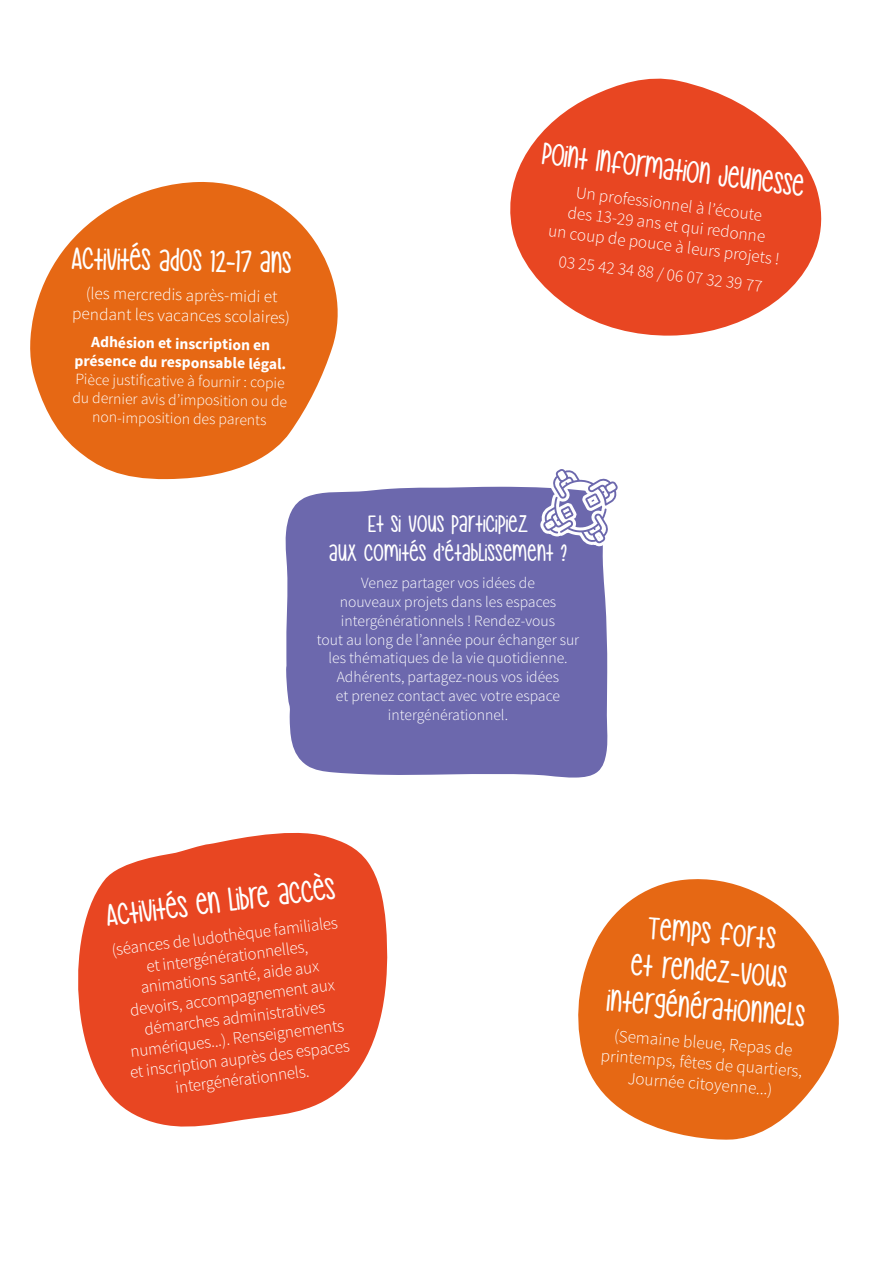
<style>
.page{position:relative;width:893px;height:1263px;background:#fff}
.page>*{position:absolute;margin:0;border:0;box-sizing:border-box;transform-origin:0 0}
.t1{font:31.2px/37.5px "Mf Hey Pretty Girl";color:#fff;text-align:center}
.t2{font:24px/28.8px "Mf Hey Pretty Girl";letter-spacing:.01em;color:#fff;text-align:center}
.t3{font:300 17.1px/20.5px "Source Sans Pro";color:#fff;text-align:center}
.t4{font:300 15.6px/18.8px "Source Sans Pro";color:#fff;text-align:center}
.t5{font:700 15.6px/18.8px "Source Sans Pro";color:#fff;text-align:center}
</style>
<div class="page">
<svg style="left:510px;top:78px;width:312px;height:258px;fill:#e84622"></svg>
<svg style="left:78px;top:832px;width:310px;height:295px;fill:#e84622"></svg>
<svg style="left:578px;top:879px;width:261px;height:261px;fill:#e66814"></svg>
<div style="left:285px;top:487px;width:323px;height:291px;background:#6c68ad"></div>
<svg style="left:536px;top:469px;width:82px;height:271px"></svg>
<svg style="left:30px;top:182px;width:308px;height:298px;fill:#e66814"></svg>
<h1 class="t1" style="left:72px;top:240px;width:221px;rotate:1deg">ACTIVITÉS ADOS 12-17 ANS</h1>
<p class="t3" style="left:73px;top:283px;width:219px;rotate:1deg">(les mercredis après-midi et pendant les vacances scolaires)</p>
<p class="t5" style="left:75px;top:333px;width:213px;rotate:1deg">Adhésion et inscription en présence du responsable légal.</p>
<p class="t4" style="left:73px;top:370px;width:216px;rotate:1deg">Pièce justificative à fournir : copie du dernier avis d’imposition ou de non-imposition des parents</p>
<h1 class="t1" style="left:545px;top:135px;width:265px;rotate:7deg">POINT INFORMATION JEUNESSE</h1>
<p class="t3" style="left:555px;top:179px;width:234px;rotate:7deg">Un professionnel à l’écoute<br>des 13-29 ans et qui redonne<br>un coup de pouce à leurs projets !</p>
<p class="t3" style="left:560px;top:251px;width:206px;rotate:7deg">03 25 42 34 88 / 06 07 32 39 77</p>
<h2 class="t2" style="left:329px;top:510px;width:239px">ET SI VOUS PARTICIPIEZ<br>AUX COMITÉS D’ÉTABLISSEMENT ?</h2>
<p class="t4" style="left:317px;top:574px;width:264px">Venez partager vos idées de<br>nouveaux projets dans les espaces intergénérationnels ! Rendez-vous<br>tout au long de l’année pour échanger sur les thématiques de la vie quotidienne.<br>Adhérents, partagez-nous vos idées<br>et prenez contact avec votre espace intergénérationnel.</p>
<h1 class="t1" style="left:104px;top:898px;width:232px;rotate:-7deg">ACTIVITÉS EN LIBRE ACCÈS</h1>
<p class="t3" style="left:110px;top:940px;width:229px;rotate:-7deg">(séances de ludothèque familiales et intergénérationnelles, animations santé, aide aux devoirs, accompagnement aux démarches administratives numériques...). Renseignements et inscription auprès des espaces intergénérationnels.</p>
<h1 class="t1" style="left:615px;top:907px;width:200px;rotate:5deg">TEMPS FORTS<br>ET RENDEZ-VOUS<br>INTERGÉNÉRATIONNELS</h1>
<p class="t3" style="left:604px;top:1024px;width:203px;rotate:5deg">(Semaine bleue, Repas de printemps, fêtes de quartiers,<br>Journée citoyenne...)</p>
</div>
